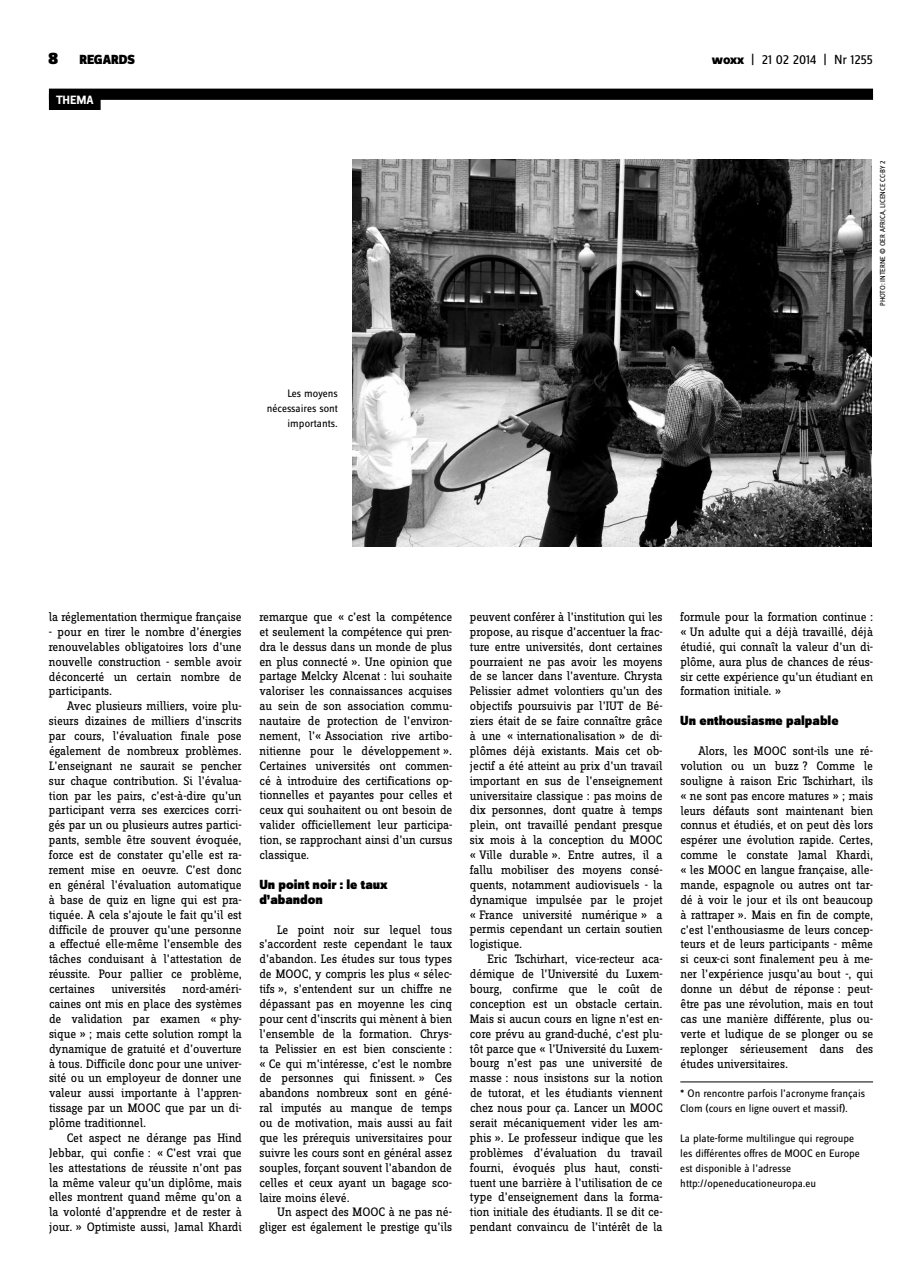
<style>
.page{position:relative;width:922px;height:1276px;background:#fff}
.page>*{position:absolute;margin:0;border:0;box-sizing:border-box;transform-origin:0 0}
.t1{font:900 13.75px/14.9px "Zine Sans Dis";color:#000}
.t2{font:13.75px "Zine Sans Dis";letter-spacing:-.01em;color:#000}
.t3{font:12.75px/14.9px "Zine Slab Dis";letter-spacing:-.01em;color:#000;text-align:justify}
.t4{font:700 12.5px "Zine Sans Dis";color:#fff}
.t5{font:11.25px/15px "Zine Sans Dis";color:#000}
.t6{font:7.5px "Zine Sans Dis";letter-spacing:-.01em;color:#000}
.s1{font-size:17.5px}
.s2{font-weight:800}
</style>
<div class="page">
<div style="left:49px;top:89px;width:823px;height:11px;background:#000"></div>
<div style="left:49px;top:94px;width:52px;height:16px;background:#000"></div>
<hr style="left:680px;top:1081px;width:192px;height:1px;background:#000">
<img style="left:353px;top:159px;width:518px;height:387px">
<p class="t1" style="left:48px;top:53px;width:88px"><span class="s1">8</span> REGARDS</p>
<p class="t2" style="left:711px;top:53px;width:163px"><span class="s2">woxx</span> | 21 02 2014 | Nr 1255</p>
<p class="t4" style="left:56px;top:93px;width:39px">THEMA</p>
<p class="t5" style="left:267px;top:387px;width:72px;text-align:right">Les moyens nécessaires sont importants.</p>
<p class="t6" style="left:878px;top:306px;width:147px;rotate:-90deg">PHOTO: INTERNE © OER Africa, licenceCC-BY 2</p>
<p class="t3" style="left:49px;top:610px;width:194px">la réglementation thermique française</p>
<p class="t3" style="left:49px;top:625px;width:194px">- pour en tirer le nombre d’énergies renouvelables obligatoires lors d’une nouvelle construction - semble avoir déconcerté un certain nombre de participants.</p>
<p class="t3" style="left:49px;top:699px;width:194px;text-indent:18px">Avec plusieurs milliers, voire plu&shy;sieurs dizaines de milliers d’inscrits par cours, l’évaluation finale pose également de nombreux problèmes.<br>L’enseignant ne saurait se pencher sur chaque contribution. Si l’évalua&shy;tion par les pairs, c’est-à-dire qu’un participant verra ses exercices corri&shy;gés par un ou plusieurs autres partici&shy;pants, semble être souvent évoquée, force est de constater qu’elle est ra&shy;rement mise en oeuvre. C’est donc en général l’évaluation automatique à base de quiz en ligne qui est pra&shy;tiquée. A cela s’ajoute le fait qu’il est difficile de prouver qu’une personne a effectué elle-même l’ensemble des tâches conduisant à l’attestation de réussite. Pour pallier ce problème, certaines</p>
<p class="t3" style="left:49px;top:982px;width:194px;text-indent:133px">nord-améri&shy;caines ont mis en place des systèmes de validation par examen « phy&shy;sique » ; mais cette solution rompt la dynamique de gratuité et d’ouverture à tous. Difficile donc pour une univer&shy;sité ou un employeur de donner une valeur aussi importante à l’appren&shy;tissage par un MOOC que par un di&shy;plôme traditionnel.</p>
<p class="t3" style="left:49px;top:1131px;width:194px;text-indent:18px">Cet aspect ne dérange pas Hind Jebbar, qui confie : « C’est vrai que les attestations de réussite n’ont pas la même valeur qu’un diplôme, mais elles montrent quand même qu’on a la volonté d’apprendre et de rester à jour. » Optimiste aussi, Jamal Khardi</p>
<p class="t3" style="left:111px;top:982px;width:56px">universités</p>
<p class="t3" style="left:259px;top:610px;width:194px">remarque que « c’est la compétence et seulement la compétence qui pren&shy;dra le dessus dans un monde de plus en plus connecté ». Une opinion que partage Melcky Alcenat : lui souhaite valoriser les connaissances acquises au sein de son association commu&shy;nautaire de protection de l’environ&shy;nement, l’« Association rive artibo&shy;nitienne pour le développement ».<br>Certaines universités ont commen&shy;cé à introduire des certifications op&shy;tionnelles et payantes pour celles et ceux qui souhaitent ou ont besoin de valider officiellement leur participa&shy;tion, se rapprochant ainsi d’un cursus classique.</p>
<p class="t1" style="left:259px;top:878px;width:130px">Un point noir : le taux d’abandon</p>
<p class="t3" style="left:259px;top:922px;width:194px;text-indent:18px">Le point noir sur lequel tous s’accordent reste cependant le taux d’abandon. Les études sur tous types de MOOC, y compris les plus « sélec&shy;tifs », s’entendent sur un chiffre ne dépassant pas en moyenne les cinq pour cent d’inscrits qui mènent à bien l’ensemble de la formation. Chrys&shy;ta Pelissier en est bien consciente : « Ce qui m’intéresse, c’est le nombre de personnes qui finissent. » Ces abandons nombreux sont en géné&shy;ral imputés au manque de temps ou de motivation, mais aussi au fait que les prérequis universitaires pour suivre les cours sont en général assez souples, forçant souvent l’abandon de celles et ceux ayant un bagage sco&shy;laire moins élevé.</p>
<p class="t3" style="left:259px;top:1205px;width:194px;text-align:right">Un aspect des MOOC à ne pas né&shy;gliger est également le prestige qu’ils</p>
<p class="t3" style="left:469px;top:610px;width:194px">peuvent conférer à l’institution qui les propose, au risque d’accentuer la frac&shy;ture entre universités, dont certaines pourraient ne pas avoir les moyens de se lancer dans l’aventure. Chrysta Pelissier admet volontiers qu’un des objectifs poursuivis par l’IUT de Bé&shy;ziers était de se faire connaître grâce à une « internationalisation » de di&shy;plômes déjà existants. Mais cet ob&shy;jectif a été atteint au prix d’un travail important en sus de l’enseignement universitaire classique : pas moins de dix personnes, dont quatre à temps plein, ont travaillé pendant presque six mois à la conception du MOOC « Ville durable ». Entre autres, il a fallu mobiliser des moyens consé&shy;quents, notamment audiovisuels - la dynamique impulsée par le projet « France université numérique » a permis cependant un certain soutien logistique.</p>
<p class="t3" style="left:470px;top:952px;width:194px;text-indent:18px">Eric Tschirhart, vice-recteur aca&shy;démique de l’Université du Luxem&shy;bourg, confirme que le coût de conception est un obstacle certain.<br>Mais si aucun cours en ligne n’est en&shy;core prévu au grand-duché, c’est plu&shy;tôt parce que « l’Université du Luxem&shy;bourg n’est pas une université de masse : nous insistons sur la notion de tutorat, et les étudiants viennent chez nous pour ça. Lancer un MOOC serait mécaniquement vider les am&shy;phis ». Le professeur indique que les problèmes d’évaluation du travail fourni, évoqués plus haut, consti&shy;tuent une barrière à l’utilisation de ce type d’enseignement dans la forma&shy;tion initiale des étudiants. Il se dit ce&shy;pendant convaincu de l’intérêt de la</p>
<p class="t3" style="left:680px;top:610px;width:194px">formule pour la formation continue : « Un adulte qui a déjà travaillé, déjà étudié, qui connaît la valeur d’un di&shy;plôme, aura plus de chances de réus&shy;sir cette expérience qu’un étudiant en formation initiale. »</p>
<p class="t1" style="left:680px;top:714px;width:160px">Un enthousiasme palpable</p>
<p class="t3" style="left:680px;top:744px;width:194px;text-indent:18px">Alors, les MOOC sont-ils une ré&shy;volution ou un buzz ? Comme le souligne à raison Eric Tschirhart, ils « ne sont pas encore matures » ; mais leurs défauts sont maintenant bien connus et étudiés, et on peut dès lors espérer une évolution rapide. Certes, comme le constate Jamal Khardi, « les MOOC en langue française, alle&shy;mande, espagnole ou autres ont tar&shy;dé à voir le jour et ils ont beaucoup à rattraper ». Mais en fin de compte, c’est l’enthousiasme de leurs concep&shy;teurs et de leurs participants - même si ceux-ci sont finalement peu à me&shy;ner l’expérience jusqu’au bout -, qui donne un début de réponse : peut&shy;être pas une révolution, mais en tout cas une manière différente, plus ou&shy;verte et ludique de se plonger ou se replonger sérieusement dans des études universitaires.</p>
<p class="t5" style="left:680px;top:1086px;width:186px">* On rencontre parfois l’acronyme français<br>Clom (cours en ligne ouvert et massif).</p>
<p class="t5" style="left:680px;top:1131px;width:181px">La plate-forme multilingue qui regroupe les différentes offres de MOOC en Europe est disponible à l’adresse http://openeducationeuropa.eu</p>
</div>
